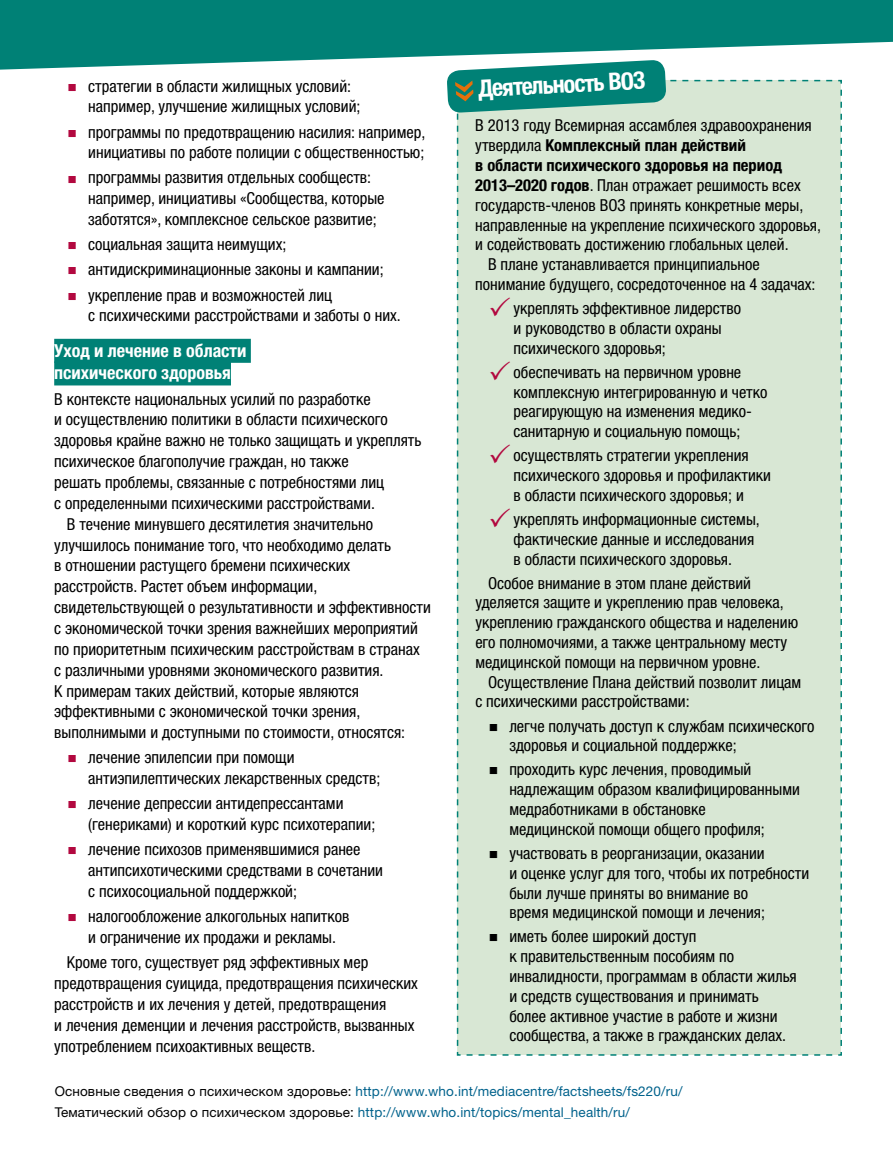
<style>
.page{position:relative;width:893px;height:1170px;background:#fff}
.page>*{position:absolute;margin:0;border:0;box-sizing:border-box;transform-origin:0 0}
.t1{font:700 condensed 24px "Helvetica Neue LTW1 G";color:#fff}
.t2{font:700 condensed 18px/22.6px "Helvetica Neue LTW1 G";color:#fff}
.t3{font:condensed 16.5px/19.8px "Helvetica Neue LTW1 G";color:#000}
.t4{font:700 condensed 16.5px "Helvetica Neue LTW1 G";color:#000}
.t5{font:13.5px/20.4px "Helvetica Neue LTW1 G";letter-spacing:.01em;color:#00628c}
.s1{font-weight:400}
.s2{font-weight:700}
.s3{color:#b2083f}
.s4{color:#000}
</style>
<div class="page">
<svg style="left:0;top:0;width:893px;height:70px;background:#259389"></svg>
<div style="left:54px;top:339px;width:197px;height:24px;background:#008176"></div>
<div style="left:54px;top:361px;width:177px;height:24px;background:#008176"></div>
<svg style="left:456px;top:79px;width:386px;height:977px;background:#c8e0ce"></svg>
<div style="left:446px;top:59px;width:386px;height:989px;background:#d8e7d4"></div>
<p class="t3" style="left:88px;top:75px;width:274px;line-height:20.9px">стратегии в области жилищных условий: например, улучшение жилищных условий;</p>
<p class="t3" style="left:88px;top:121px;width:339px;line-height:20.9px">программы по предотвращению насилия: например, инициативы по работе полиции с общественностью;</p>
<p class="t3" style="left:88px;top:167px;width:298px;line-height:20.9px">программы развития отдельных сообществ: например, инициативы «Сообщества, которые заботятся», комплексное сельское развитие;</p>
<p class="t3" style="left:88px;top:232px;width:297px;line-height:25px">социальная защита неимущих; антидискриминационные законы и кампании; укрепление прав и возможностей лиц</p>
<p class="t3" style="left:88px;top:306px;width:314px">с психическими расстройствами и заботы о них.</p>
<p class="t2" style="left:54px;top:339px;width:194px">Уход и лечение в области психического здоровья</p>
<p class="t3" style="left:54px;top:389px;width:318px">В контексте национальных усилий по разработке</p>
<p class="t3" style="left:54px;top:410px;width:335px">и осуществлению политики в области психического</p>
<p class="t3" style="left:54px;top:430px;width:369px">здоровья крайне важно не только защищать и укреплять</p>
<p class="t3" style="left:54px;top:451px;width:296px">психическое благополучие граждан, но также</p>
<p class="t3" style="left:54px;top:472px;width:331px">решать проблемы, связанные с потребностями лиц</p>
<p class="t3" style="left:54px;top:493px;width:322px">с определенными психическими расстройствами.</p>
<p class="t3" style="left:67px;top:514px;width:308px">В течение минувшего десятилетия значительно</p>
<p class="t3" style="left:54px;top:535px;width:338px">улучшилось понимание того, что необходимо делать</p>
<p class="t3" style="left:54px;top:555px;width:297px">в отношении растущего бремени психических</p>
<p class="t3" style="left:54px;top:576px;width:265px">расстройств. Растет объем информации,</p>
<p class="t3" style="left:54px;top:597px;width:378px">свидетельствующей о результативности и эффективности</p>
<p class="t3" style="left:54px;top:618px;width:365px">с экономической точки зрения важнейших мероприятий</p>
<p class="t3" style="left:54px;top:639px;width:367px">по приоритетным психическим расстройствам в странах</p>
<p class="t3" style="left:54px;top:660px;width:331px">с различными уровнями экономического развития.</p>
<p class="t3" style="left:54px;top:680px;width:306px">К примерам таких действий, которые являются</p>
<p class="t3" style="left:54px;top:701px;width:308px">эффективными с экономической точки зрения,</p>
<p class="t3" style="left:54px;top:722px;width:353px">выполнимыми и доступными по стоимости, относятся:</p>
<p class="t3" style="left:88px;top:747px;width:294px;line-height:20.9px">лечение эпилепсии при помощи антиэпилептических лекарственных средств;</p>
<p class="t3" style="left:88px;top:793px;width:289px;line-height:20.9px">лечение депрессии антидепрессантами (генериками) и короткий курс психотерапии;</p>
<p class="t3" style="left:88px;top:839px;width:296px;line-height:20.9px">лечение психозов применявшимися ранее антипсихотическими средствами в сочетании с психосоциальной поддержкой;</p>
<p class="t3" style="left:88px;top:905px;width:263px;line-height:20.9px">налогообложение алкогольных напитков и ограничение их продажи и рекламы.</p>
<p class="t3" style="left:54px;top:951px;width:365px;line-height:20.9px;text-indent:13px">Кроме того, существует ряд эффективных мер предотвращения суицида, предотвращения психических расстройств и их лечения у детей, предотвращения<br>и лечения деменции и лечения расстройств, вызванных употреблением психоактивных веществ.</p>
<h1 class="t1" style="left:478px;top:74px;width:169px;rotate:-3deg">Деятельность ВОЗ</h1>
<p class="t3" style="left:475px;top:116px;width:338px">В 2013 году Всемирная ассамблея здравоохранения</p>
<p class="t4" style="left:475px;top:135px;width:272px"><span class="s1">утвердила</span> Комплексный план действий</p>
<p class="t4" style="left:475px;top:155px;width:308px">в области психического здоровья на период</p>
<p class="t3" style="left:475px;top:175px;width:327px"><span class="s2">2013–2020 годов</span>. План отражает решимость всех</p>
<p class="t3" style="left:475px;top:195px;width:330px">государств-членов ВОЗ принять конкретные меры,</p>
<p class="t3" style="left:475px;top:215px;width:347px">направленные на укрепление психического здоровья,</p>
<p class="t3" style="left:475px;top:235px;width:315px">и содействовать достижению глобальных целей.</p>
<p class="t3" style="left:488px;top:254px;width:273px">В плане устанавливается принципиальное</p>
<p class="t3" style="left:475px;top:274px;width:342px">понимание будущего, сосредоточенное на 4 задачах:</p>
<p class="t3" style="left:514px;top:298px;width:229px;text-indent:-26px"><span class="s3">✓</span>укреплять эффективное лидерство и руководство в области охраны психического здоровья;</p>
<p class="t3" style="left:514px;top:362px;width:255px;text-indent:-26px"><span class="s3">✓</span>обеспечивать на первичном уровне комплексную интегрированную и четко реагирующую на изменения медико&shy;санитарную и социальную помощь;</p>
<p class="t3" style="left:514px;top:445px;width:259px;text-indent:-26px"><span class="s3">✓</span>осуществлять стратегии укрепления психического здоровья и профилактики в области психического здоровья; и</p>
<p class="t3" style="left:514px;top:509px;width:248px;text-indent:-26px"><span class="s3">✓</span>укреплять информационные системы, фактические данные и исследования в области психического здоровья.</p>
<p class="t3" style="left:475px;top:573px;width:324px;text-indent:13px">Особое внимание в этом плане действий уделяется защите и укреплению прав человека, укреплению гражданского общества и наделению его полномочиями, а также центральному месту медицинской помощи на первичном уровне.</p>
<p class="t3" style="left:475px;top:672px;width:328px;text-indent:13px">Осуществление Плана действий позволит лицам с психическими расстройствами:</p>
<p class="t3" style="left:509px;top:715px;width:307px">легче получать доступ к службам психического здоровья и социальной поддержке;</p>
<p class="t3" style="left:509px;top:759px;width:292px">проходить курс лечения, проводимый надлежащим образом квалифицированными медработниками в обстановке<br>медицинской помощи общего профиля;</p>
<p class="t3" style="left:509px;top:843px;width:301px">участвовать в реорганизации, оказании<br>и оценке услуг для того, чтобы их потребности были лучше приняты во внимание во<br>время медицинской помощи и лечения;</p>
<p class="t3" style="left:509px;top:926px;width:289px">иметь более широкий доступ<br>к правительственным пособиям по инвалидности, программам в области жилья и средств существования и принимать более активное участие в работе и жизни сообщества, а также в гражданских делах.</p>
<p class="t5" style="left:55px;top:1081px;width:629px"><span class="s4">Основные сведения о психическом здоровье:</span> http://www.who.int/mediacentre/factsheets/fs220/ru/<br><span class="s4">Тематический обзор о психическом здоровье:</span> http://www.who.int/topics/mental_health/ru/</p>
</div>
